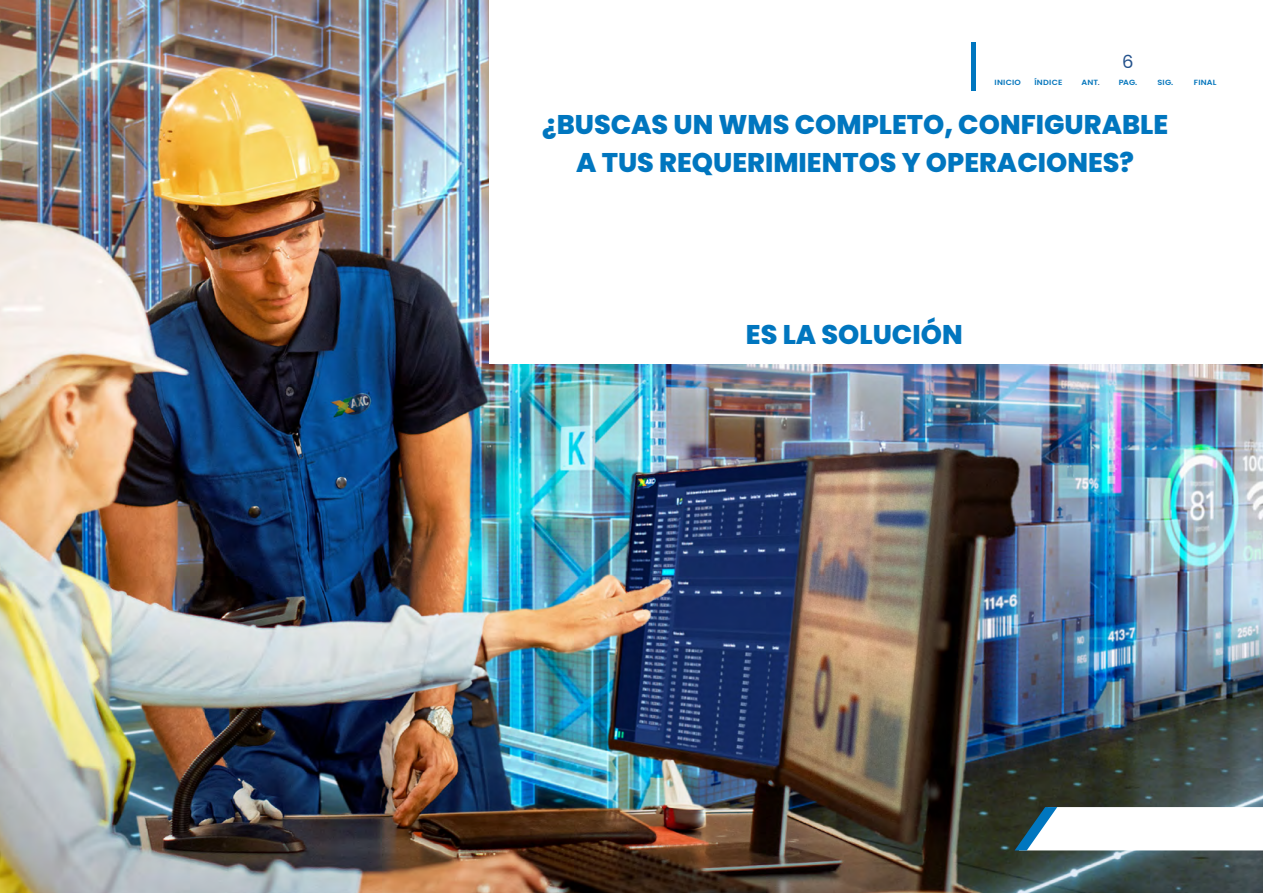
<style>
.page{position:relative;width:1263px;height:893px;background:#fff}
.page>*{position:absolute;margin:0;border:0;box-sizing:border-box;transform-origin:0 0}
.t1{font:800 27px/37.5px "Poppins";color:#0076bf;text-align:center}
.t2{font:18px "Poppins";color:#23518c}
.t3{font:600 7.5px "Poppins";letter-spacing:.03em;color:#0777bd;scale:1.08 1}
.s1{font-weight:500;color:#23518c}
</style>
<div class="page">
<img style="left:0;top:0;width:1263px;height:893px">
<div style="left:489px;top:0;width:774px;height:364px;background:#fff"></div>
<hr style="left:972px;top:42px;width:4px;height:49px;background:#0076bf">
<svg style="left:1015px;top:807px;width:248px;height:43px"></svg>
<p class="t2" style="left:1122px;top:51px;width:13px">6</p>
<p class="t3" style="left:994px;top:78px;width:26px">INICIO</p>
<p class="t3" style="left:1034px;top:78px;width:27px">ÍNDICE</p>
<p class="t3" style="left:1081px;top:78px;width:18px">ANT<span class="s1">.</span></p>
<p class="t3" style="left:1119px;top:78px;width:19px">PAG.</p>
<p class="t3" style="left:1157px;top:78px;width:16px">SIG.</p>
<p class="t3" style="left:1194px;top:78px;width:22px">FINAL</p>
<p class="t1" style="left:542px;top:106px;width:627px">¿BUSCAS UN WMS COMPLETO, CONFIGURABLE<br>A TUS REQUERIMIENTOS Y OPERACIONES?</p>
<p class="t1" style="left:746px;top:316px;width:218px">ES LA SOLUCIÓN</p>
</div>
